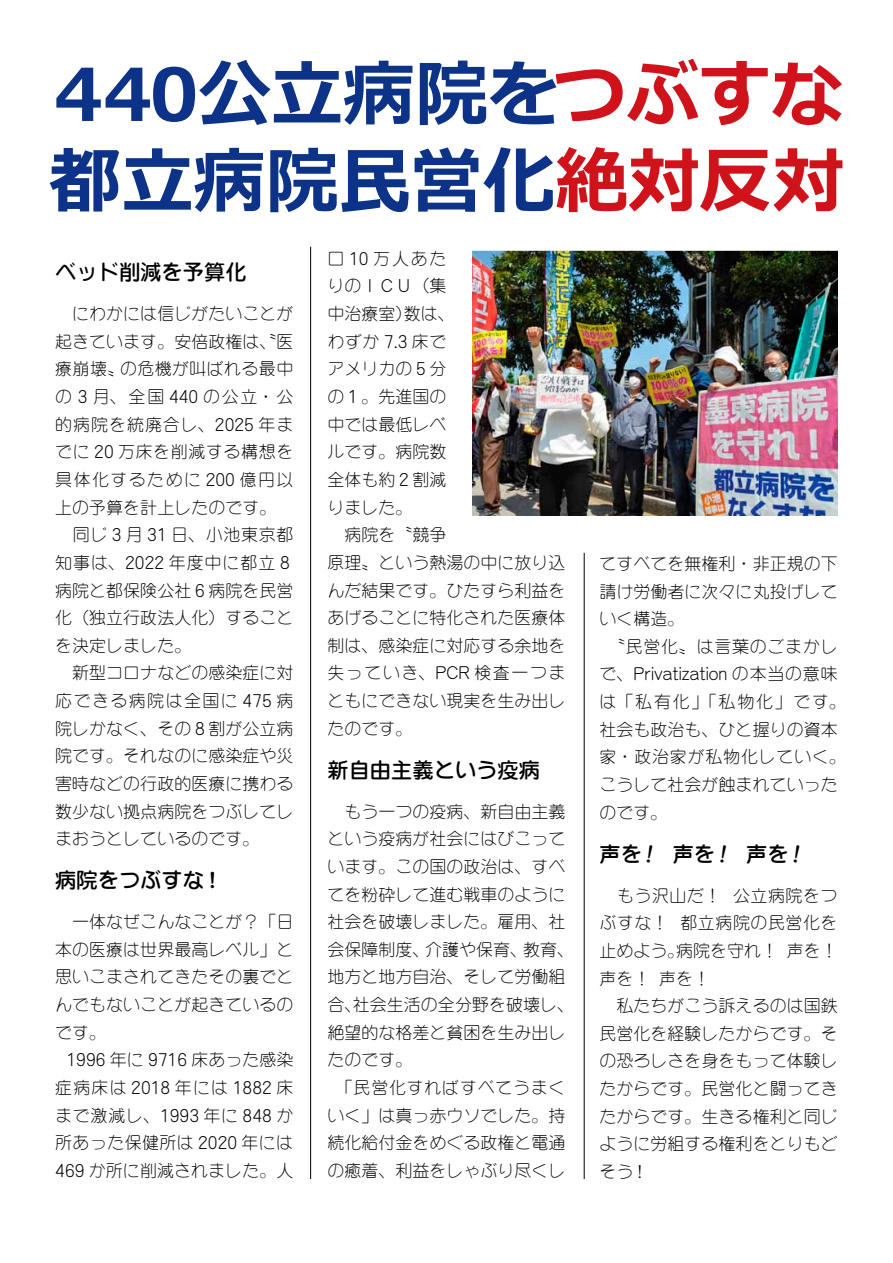
<style>
.page{position:relative;width:893px;height:1263px;background:#fff}
.page>*{position:absolute;margin:0;border:0;box-sizing:border-box;transform-origin:0 0}
.t1{font:700 72.3px/87.2px "Meiryo";color:#0c3388}
.t2{font:21.3px "Iwa R Go Std Db";color:#000}
.t3{font:300 16.95px/27.6px "Iwa R Go Std";color:#000}
.s1{color:#d0121b}
</style>
<div class="page">
<hr style="left:310px;top:247px;width:1px;height:932px;background:#000">
<hr style="left:584px;top:553px;width:1px;height:626px;background:#000">
<img style="left:472px;top:251px;width:366px;height:265px">
<h1 class="t1" style="left:43px;top:55px;width:803px">４４０公立病院を<span class="s1">つぶすな</span>都立病院民営化<span class="s1">絶対反対</span></h1>
<p class="t3" style="left:327px;top:244px;width:129px">口 10 万人あたりのＩＣＵ（集中治療室）数は、わずか 7.3 床でアメリカの５分の１。先進国の中では最低レベルです。病院数全体も約２割減りました。<br>　病院を〝競争</p>
<p class="t2" style="left:55px;top:258px;width:193px">ベッド削減を予算化</p>
<p class="t3" style="left:55px;top:299px;width:240px">　にわかには信じがたいことが起きています。安倍政権は、〝医療崩壊〟の危機が叫ばれる最中の３月、全国 440 の公立・公的病院を統廃合し、2025 年までに 20 万床を削減する構想を具体化するために 200 億円以上の予算を計上したのです。　同じ３月 31 日、小池東京都知事は、2022 年度中に都立８病院と都保険公社６病院を民営化（独立行政法人化）することを決定しました。<br>　新型コロナなどの感染症に対応できる病院は全国に 475 病院しかなく、その８割が公立病院です。それなのに感染症や災害時などの行政的医療に携わる数少ない拠点病院をつぶしてしまおうとしているのです。</p>
<p class="t2" style="left:55px;top:866px;width:162px">病院をつぶすな !</p>
<p class="t3" style="left:55px;top:907px;width:240px;text-align:justify">　一体なぜこんなことが？ 「日本の医療は世界最高レベル」と思いこまされてきたその裏でとんでもないことが起きているのです。</p>
<p class="t3" style="left:55px;top:1045px;width:240px;text-align:justify;text-indent:11px">1996 年に 9716 床あった感染症病床は 2018 年には 1882 床まで激減し、1993 年に 848 か所あった保健所は 2020 年には469 か所に削減されました。人</p>
<p class="t3" style="left:327px;top:548px;width:240px;text-align:justify">原理〟という熱湯の中に放り込んだ結果です。ひたすら利益をあげることに特化された医療体制は、感染症に対応する余地を失っていき、PCR 検査一つまともにできない現実を生み出したのです。</p>
<p class="t2" style="left:327px;top:755px;width:214px">新自由主義という疫病</p>
<p class="t3" style="left:327px;top:797px;width:248px">　もう一つの疫病、新自由主義という疫病が社会にはびこっています。この国の政治は、すべてを粉砕して進む戦車のように社会を破壊しました。雇用、社会保障制度、介護や保育、教育、地方と地方自治、そして労働組合、社会生活の全分野を破壊し、絶望的な格差と貧困を生み出したのです。<br>　「民営化すればすべてうまくいく」は真っ赤ウソでした。持続化給付金をめぐる政権と電通の癒着、利益をしゃぶり尽くし</p>
<p class="t3" style="left:600px;top:549px;width:248px">てすべてを無権利・非正規の下請け労働者に次々に丸投げしていく構造。<br>　〝民営化〟は言葉のごまかしで、Privatization の本当の意味は「私有化」「私物化」です。社会も政治も、ひと握りの資本家・政治家が私物化していく。こうして社会が蝕まれていったのです。</p>
<p class="t2" style="left:600px;top:839px;width:44px">声を</p>
<p class="t2" style="left:673px;top:839px;width:44px">声を</p>
<p class="t2" style="left:746px;top:839px;width:44px">声を</p>
<p class="t3" style="left:600px;top:881px;width:240px">　もう沢山だ！ 公立病院をつぶすな！ 都立病院の民営化を止めよう。病院を守れ！ 声を！声を！ 声を！<br>　私たちがこう訴えるのは国鉄民営化を経験したからです。その恐ろしさを身をもって体験したからです。民営化と闘ってきたからです。生きる権利と同じように労組する権利をとりもどそう !</p>
</div>
